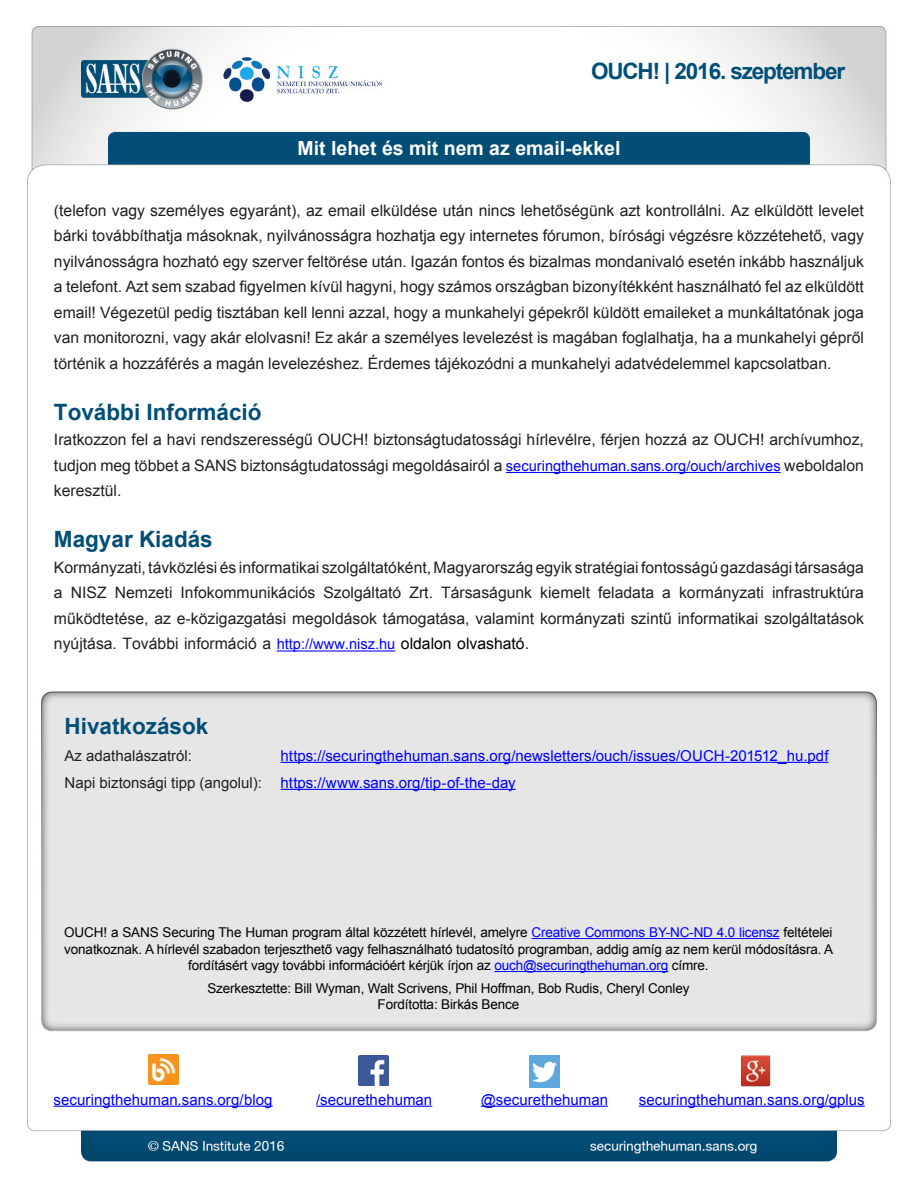
<style>
.page{position:relative;width:918px;height:1188px;background:#fff}
.page>*{position:absolute;margin:0;border:0;box-sizing:border-box;transform-origin:0 0}
.MainText{font:700 22.5px "Arial";color:#024e77}
.t1{font:700 22.5px "Arial";letter-spacing:-.05em;color:#004f77}
.t2{font:700 19.5px "Arial";color:#fff}
.MainText-2{font:15.75px/25.5px "Arial";color:#231f20;text-align:justify}
.t3{font:15px "Arial";letter-spacing:.005em;color:#00f}
.t4{font:15px "Arial";color:#231f20}
.t5{font:13.5px/16.5px "Arial";letter-spacing:-.01em;color:#000;text-align:center}
.s1{font-size:14.7px;color:#00f}
.s2{color:#000}
.s3{color:#00f}
</style>
<div class="page">
<img style="left:27px;top:26px;width:864px;height:1136px">
<hr style="left:506px;top:472px;width:275px;height:1px;background:#00f">
<hr style="left:277px;top:650px;width:118px;height:2px;background:#00f">
<hr style="left:532px;top:938px;width:248px;height:1px;background:#00f">
<hr style="left:494px;top:971px;width:174px;height:1px;background:#00f">
<hr style="left:281px;top:762px;width:548px;height:1px;background:#00f">
<hr style="left:281px;top:789px;width:235px;height:1px;background:#00f">
<img style="left:148px;top:1054px;width:30px;height:30px">
<hr style="left:54px;top:1106px;width:219px;height:1px;background:#00f">
<img style="left:359px;top:1055px;width:30px;height:30px">
<hr style="left:316px;top:1106px;width:116px;height:1px;background:#00f">
<img style="left:530px;top:1055px;width:30px;height:32px">
<hr style="left:481px;top:1106px;width:127px;height:1px;background:#00f">
<img style="left:741px;top:1054px;width:30px;height:32px">
<hr style="left:639px;top:1106px;width:226px;height:1px;background:#00f">
<h1 class="t1" style="left:591px;top:56px;width:256px">OUCH! | 2016. szeptember</h1>
<p class="t2" style="left:298px;top:136px;width:324px">Mit lehet és mit nem az email-ekkel</p>
<p class="MainText-2" style="left:54px;top:198px;width:811px">(telefon vagy személyes egyaránt ,) az email elküldése után nincs lehetőségünk azt kontrollálni. Az elküldött levelet bárki továbbíthatja másoknak, nyilvánosságra hozhatja egy internetes fórumon, bírósági végzésre közzétehető, vagy nyilvánosságra hozható egy szerver feltörése után. Igazán fontos és bizalmas mondanivaló esetén inkább használjuk a telefont. Azt sem szabad figyelmen kívül hagyni, hogy számos országban bizonyítékként használható fel az elküldött email! Végezetül pedig tisztában kell lenni azzal, hogy a munkahelyi gépekről küldött emaileket a munkáltatónak joga van monitorozni, vagy akár elolvasni! Ez akár a személyes levelezést is magában foglalhatja, ha a munkahelyi gépről történik a hozzáférés a magán levelezéshez. Érdemes tájékozódni a munkahelyi adatvédelemmel kapcsolatban.</p>
<p class="MainText" style="left:54px;top:397px;width:209px">További Információ</p>
<p class="MainText-2" style="left:54px;top:427px;width:811px">Iratkozzon fel a havi rendszerességű OUCH! biztonságtudatossági hírlevélre, férjen hozzá az OUCH! archívumhoz, tudjon meg többet a SANS biztonságtudatossági megoldásairól a <span class="s1">securingthehuman.sans.org/ouch/archives</span> weboldalon keresztül.</p>
<p class="MainText" style="left:54px;top:525px;width:160px">Magyar Kiadás</p>
<p class="MainText-2" style="left:54px;top:555px;width:811px;text-align:right">Kormányzati,távközlésiésinformatikaiszolgáltatóként,Magyarországegyikstratégiaifontosságúgazdaságitársasága infrastruktúra</p>
<p class="MainText-2" style="left:71px;top:580px;width:37px">NISZ</p>
<p class="MainText-2" style="left:181px;top:580px;width:136px">Infokommunikációs</p>
<p class="MainText-2" style="left:323px;top:580px;width:79px">Szolgáltató</p>
<p class="MainText-2" style="left:598px;top:580px;width:58px">feladata</p>
<p class="MainText-2" style="left:441px;top:580px;width:93px">Társaságunk</p>
<p class="MainText-2" style="left:679px;top:580px;width:86px">kormányzati</p>
<p class="MainText-2" style="left:115px;top:580px;width:59px">Nemzeti</p>
<p class="MainText-2" style="left:409px;top:580px;width:25px">Zrt.</p>
<p class="MainText-2" style="left:540px;top:580px;width:51px">kiemelt</p>
<p class="MainText-2" style="left:54px;top:580px;width:811px;text-align:left">a<br>működtetése, az -e közigazgatási megoldások támogatása, valamint kormányzati szintű informatikai szolgáltatások nyújtása. További információ a <span class="s1">http://www.nisz.hu</span> <span class="s2">oldalon olvasható</span>.</p>
<p class="MainText-2" style="left:662px;top:580px;width:10px">a</p>
<p class="MainText" style="left:65px;top:711px;width:145px">Hivatkozások</p>
<p class="t4" style="left:65px;top:746px;width:129px">Az adathalászatról:</p>
<p class="t4" style="left:65px;top:773px;width:199px">Napi biztonsági tipp (angolul :)</p>
<p class="t3" style="left:281px;top:746px;width:549px">https://securingthehuman.sans.org/newsletters/ouch/issues/OUCH-201512_hu.pdf</p>
<p class="t3" style="left:281px;top:773px;width:237px">https://www.sans.org/tip-of-the-day</p>
<p class="t5" style="left:64px;top:924px;width:771px">OUCH a! SANS Securing The Human program által közzétett hírlevél, amelyre <span class="s3">Creative Commons BY-NC-ND 4.0 licensz</span> feltételei vonatkoznak A. hírlevél szabadon terjeszthető vagy felhasználható tudatosító programban, addig amíg az nem kerül módosításra A. fordításért vagy további információért kérjük írjon az <span class="s3">ouch@securingthehuman.org</span> címre.</p>
<p class="t5" style="left:207px;top:980px;width:484px">Szerkesztette: Bill Wyman, Walt Scrivens, Phil Hoffman, Bob Rudis, Cheryl Conley</p>
<p class="t5" style="left:378px;top:996px;width:143px">Fordította: Birkás Bence</p>
<p class="t3" style="left:54px;top:1090px;width:221px">securingthehuman.sans.org/blog</p>
<p class="t3" style="left:316px;top:1090px;width:118px">/securethehuman</p>
<p class="t3" style="left:481px;top:1090px;width:129px">@securethehuman</p>
<p class="t3" style="left:639px;top:1090px;width:227px">securingthehuman.sans.org/gplus</p>
</div>
